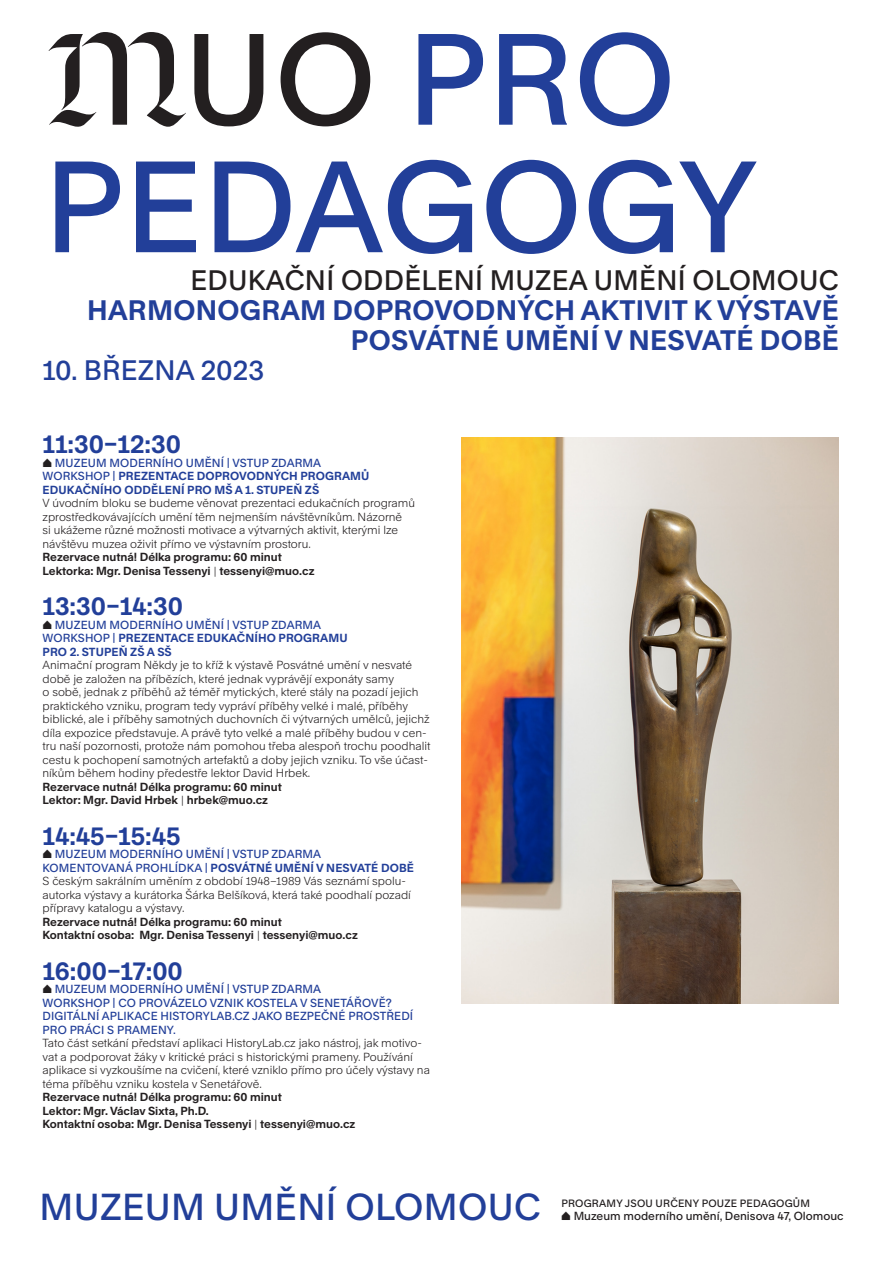
<style>
.page{position:relative;width:893px;height:1263px;background:#fff}
.page>*{position:absolute;margin:0;border:0;box-sizing:border-box;transform-origin:0 0}
.t1{font:500 124.2px "Rand";letter-spacing:.01em;color:#223f99}
.t2{font:500 36px "Rand";letter-spacing:.01em;color:#223f99}
.nadpis_1{font:700 27px/30px "Rand";letter-spacing:.01em;color:#223f99;text-align:right}
.nadpis_1-2{font:500 27px "Rand";letter-spacing:.01em;color:#231f20}
.nadpis_1-3{font:500 27px "Rand";letter-spacing:.01em;color:#223f99}
.t3{font:700 24px "Rand";color:#223f99}
.TEXT_ZAKLAD_MENŠÍ{font:300 11.25px/13.5px "Rand";color:#231f20}
.TEXT_ZAKLAD_MENŠÍ-2{font:700 11.25px "Rand";color:#231f20}
.t4{font:500 11.25px/13.5px "Rand";letter-spacing:.01em;color:#223f99}
.t5{font:700 11.25px/13.5px "Rand";letter-spacing:.01em;color:#223f99}
.TEXT_ZAKLAD_MENŠÍ-3{font:500 11.25px "Rand";color:#231f20}
.TEXT_ZAKLAD_MENŠÍ-4{font:500 10.2px "Rand";letter-spacing:.02em;color:#231f20}
.s1{font-family:"MUO BLACKLETTER 06";font-weight:400;color:#231f20}
.s2{color:#231f20}
.s3{font-weight:500}
.s4{font-weight:300}
.s5{font-family:"MUO BLACKLETTER 06";font-weight:400}
</style>
<div class="page">
<img style="left:461px;top:437px;width:378px;height:566px">
<p class="t1" style="left:44px;top:-19px;width:633px"><span class="s1">M</span><span class="s2">UO</span> PRO</p>
<p class="t1" style="left:44px;top:109px;width:714px">PEDAGOGY</p>
<p class="nadpis_1-2" style="left:191px;top:258px;width:650px">EDUKAČNÍ ODDĚLENÍ MUZEA UMĚNÍ OLOMOUC</p>
<p class="nadpis_1" style="left:87px;top:292px;width:753px">HARMONOGRAM DOPROVODNÝCH AKTIVIT K VÝSTAVĚ<br>POSVÁTNÉ UMĚNÍ V NESVATÉ DOBĚ</p>
<p class="nadpis_1-3" style="left:43px;top:348px;width:223px">10. BŘEZNA 2023</p>
<p class="t3" style="left:43px;top:425px;width:140px">11:30–12:30</p>
<p class="t4" style="left:43px;top:455px;width:280px"><span class="s1">⌂</span> MUZEUM MODERNÍHO UMĚNÍ | VSTUP ZDARMA</p>
<p class="t5" style="left:43px;top:468px;width:328px"><span class="s3">WORKSHOP |</span> PREZENTACE DOPROVODNÝCH PROGRAMŮ<br>EDUKAČNÍHO ODDĚLENÍ PRO MŠ A 1. STUPEŇ ZŠ</p>
<p class="TEXT_ZAKLAD_MENŠÍ" style="left:43px;top:495px;width:374px">V úvodním bloku se budeme věnovat prezentaci edukačních programů zprostředkovávajících umění těm nejmenším návštěvníkům. Názorně<br>si ukážeme různé možnosti motivace a výtvarných aktivit, kterými lze návštěvu muzea oživit přímo ve výstavním prostoru.</p>
<p class="TEXT_ZAKLAD_MENŠÍ-2" style="left:43px;top:548px;width:241px">Rezervace nutná! Délka programu: 60 minut</p>
<p class="TEXT_ZAKLAD_MENŠÍ-2" style="left:43px;top:562px;width:273px">Lektorka: Mgr. Denisa Tessenyi <span class="s4">|</span> tessenyi@muo.cz</p>
<p class="t3" style="left:43px;top:587px;width:142px">13:30–14:30</p>
<p class="t4" style="left:43px;top:617px;width:280px"><span class="s1">⌂</span> MUZEUM MODERNÍHO UMĚNÍ | VSTUP ZDARMA</p>
<p class="t5" style="left:43px;top:630px;width:307px"><span class="s3">WORKSHOP |</span> PREZENTACE EDUKAČNÍHO PROGRAMU<br>PRO 2. STUPEŇ ZŠ A SŠ</p>
<p class="TEXT_ZAKLAD_MENŠÍ" style="left:43px;top:657px;width:389px">Animační program Někdy je to kříž k výstavě Posvátné umění v nesvaté době je založen na příbězích, které jednak vyprávějí exponáty samy<br>o sobě, jednak z příběhů až téměř mytických, které stály na pozadí jejich praktického vzniku, program tedy vypráví příběhy velké i malé, příběhy biblické, ale i příběhy samotných duchovních či výtvarných umělců, jejichž díla expozice představuje. A právě tyto velké a malé příběhy budou v cen&shy;tru naší pozornosti, protože nám pomohou třeba alespoň trochu poodhalit cestu k pochopení samotných artefaktů a doby jejich vzniku. To vše účast&shy;níkům během hodiny předestře lektor David Hrbek.</p>
<p class="TEXT_ZAKLAD_MENŠÍ-2" style="left:43px;top:778px;width:241px">Rezervace nutná! Délka programu: 60 minut</p>
<p class="TEXT_ZAKLAD_MENŠÍ-2" style="left:43px;top:791px;width:227px">Lektor: Mgr. David Hrbek <span class="s4">|</span> hrbek@muo.cz</p>
<p class="t3" style="left:43px;top:817px;width:139px">14:45–15:45</p>
<p class="t4" style="left:43px;top:846px;width:280px"><span class="s1">⌂</span> MUZEUM MODERNÍHO UMĚNÍ | VSTUP ZDARMA</p>
<p class="t5" style="left:43px;top:860px;width:373px"><span class="s3">KOMENTOVANÁ PROHLÍDKA |</span> POSVÁTNÉ UMĚNÍ V NESVATÉ DOBĚ</p>
<p class="TEXT_ZAKLAD_MENŠÍ" style="left:43px;top:873px;width:370px">S českým sakrálním uměním z období 1948–1989 Vás seznámí spolu&shy;autorka výstavy a kurátorka Šárka Belšíková, která také poodhalí pozadí přípravy katalogu a výstavy.</p>
<p class="TEXT_ZAKLAD_MENŠÍ-2" style="left:43px;top:913px;width:241px">Rezervace nutná! Délka programu: 60 minut</p>
<p class="TEXT_ZAKLAD_MENŠÍ-2" style="left:43px;top:926px;width:317px">Kontaktní osoba: Mgr. Denisa Tessenyi <span class="s4">|</span> tessenyi@muo.cz</p>
<p class="t3" style="left:43px;top:952px;width:142px">16:00–17:00</p>
<p class="t4" style="left:43px;top:981px;width:280px"><span class="s1">⌂</span> MUZEUM MODERNÍHO UMĚNÍ | VSTUP ZDARMA</p>
<p class="t4" style="left:43px;top:995px;width:372px">WORKSHOP | CO PROVÁZELO VZNIK KOSTELA V SENETÁŘOVĚ?<br>DIGITÁLNÍ APLIKACE HISTORYLAB.CZ JAKO BEZPEČNÉ PROSTŘEDÍ<br>PRO PRÁCI S PRAMENY.</p>
<p class="TEXT_ZAKLAD_MENŠÍ" style="left:43px;top:1035px;width:389px">Tato část setkání představí aplikaci HistoryLab.cz jako nástroj, jak motivo&shy;vat a podporovat žáky v kritické práci s historickými prameny. Používání aplikace si vyzkoušíme na cvičení, které vzniklo přímo pro účely výstavy na téma příběhu vzniku kostela v Senetářově.</p>
<p class="TEXT_ZAKLAD_MENŠÍ-2" style="left:43px;top:1088px;width:241px">Rezervace nutná! Délka programu: 60 minut</p>
<p class="TEXT_ZAKLAD_MENŠÍ-2" style="left:43px;top:1102px;width:168px">Lektor: Mgr. Václav Sixta, Ph.D.</p>
<p class="TEXT_ZAKLAD_MENŠÍ-2" style="left:43px;top:1115px;width:314px">Kontaktní osoba: Mgr. Denisa Tessenyi <span class="s4">|</span> tessenyi@muo.cz</p>
<p class="t2" style="left:40px;top:1179px;width:503px">MUZEUM UMĚNÍ OLOMOUC</p>
<p class="TEXT_ZAKLAD_MENŠÍ-4" style="left:561px;top:1195px;width:250px">PROGRAMY JSOU URČENY POUZE PEDAGOGŮM</p>
<p class="TEXT_ZAKLAD_MENŠÍ-3" style="left:561px;top:1207px;width:284px"><span class="s5">⌂</span> Muzeum moderního umění, Denisova 47, Olomouc</p>
</div>
